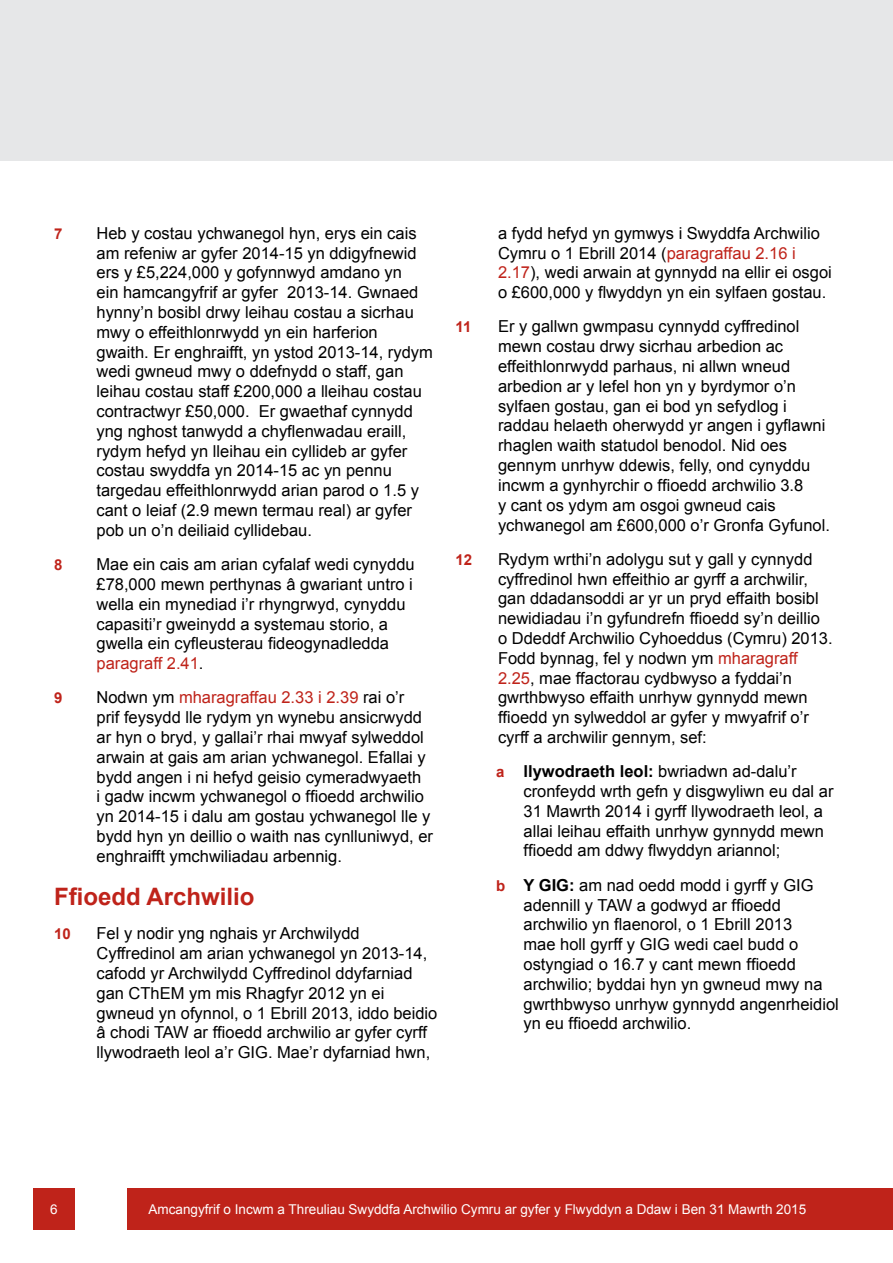
<style>
.page{position:relative;width:893px;height:1263px;background:#fff}
.page>*{position:absolute;margin:0;border:0;box-sizing:border-box;transform-origin:0 0}
.t1{font:700 24px "Arial";color:#bf231a}
.t2{font:16.5px/19.8px "Arial";color:#000}
.t3{font:700 15px "Arial";color:#bf231a}
.t4{font:13.5px "Arial";color:#fff}
.s1{color:#bf231a}
.s2{font-weight:700;font-size:15px;color:#bf231a}
.s3{font-weight:700}
</style>
<div class="page">
<div style="left:0;top:0;width:893px;height:161px;background:#e6e7e8"></div>
<div style="left:127px;top:1188px;width:766px;height:41px;background:#bf231a"></div>
<div style="left:33px;top:1188px;width:42px;height:41px;background:#bf231a"></div>
<p class="t3" style="left:54px;top:224px;width:10px">7</p>
<p class="t2" style="left:97px;top:223px;width:338px">Heb y costau ychwanegol hyn, erys ein cais am refeniw ar gyfer 2014-15 yn ddigyfnewid ers y £5,224,000 y gofynnwyd amdano yn<br>ein hamcangyfrif ar gyfer 2013-14. Gwnaed hynny’n bosibl drwy leihau costau a sicrhau mwy o effeithlonrwydd yn ein harferion gwaith. Er enghraifft, yn ystod 2013-14, rydym wedi gwneud mwy o ddefnydd o staff, gan leihau costau staff £200,000 a lleihau costau contractwyr £50,000. Er gwaethaf cynnydd yng nghost tanwydd a chyflenwadau eraill, rydym hefyd yn lleihau ein cyllideb ar gyfer costau swyddfa yn 2014-15 ac yn pennu targedau effeithlonrwydd arian parod o 1.5 y cant o leiaf (2.9 mewn termau real) ar gyfer pob un o’n deiliaid cyllidebau.</p>
<p class="t3" style="left:54px;top:555px;width:10px">8</p>
<p class="t2" style="left:97px;top:555px;width:320px">Mae ein cais am arian cyfalaf wedi cynyddu £78,000 mewn perthynas â gwariant untro i wella ein mynediad i’r rhyngrwyd, cynyddu capasiti’r gweinydd a systemau storio, a gwella ein cyfleusterau fideogynadledda <span class="s1">paragraff 2.41</span>.</p>
<p class="t3" style="left:54px;top:688px;width:10px">9</p>
<p class="t2" style="left:97px;top:688px;width:338px">Nodwn ym <span class="s1">mharagraffau 2.33 i 2.39</span> rai o’r<br>prif feysydd lle rydym yn wynebu ansicrwydd ar hyn o bryd, y gallai’r rhai mwyaf sylweddol arwain at gais am arian ychwanegol. Efallai y bydd angen i ni hefyd geisio cymeradwyaeth<br>i gadw incwm ychwanegol o ffioedd archwilio yn 2014-15 i dalu am gostau ychwanegol lle y bydd hyn yn deillio o waith nas cynlluniwyd, er enghraifft ymchwiliadau arbennig.</p>
<h1 class="t1" style="left:54px;top:881px;width:202px">Ffioedd Archwilio</h1>
<p class="t3" style="left:54px;top:924px;width:18px">10</p>
<p class="t2" style="left:97px;top:924px;width:342px">Fel y nodir yng nghais yr Archwilydd Cyffredinol am arian ychwanegol yn 2013-14, cafodd yr Archwilydd Cyffredinol ddyfarniad gan CThEM ym mis Rhagfyr 2012 yn ei gwneud yn ofynnol, o 1 Ebrill 2013, iddo beidio â chodi TAW ar ffioedd archwilio ar gyfer cyrff llywodraeth leol a’r GIG. Mae’r dyfarniad hwn,</p>
<p class="t2" style="left:498px;top:223px;width:335px">a fydd hefyd yn gymwys i Swyddfa Archwilio Cymru o 1 Ebrill 2014 (<span class="s1">paragraffau 2.16 i 2.17</span>), wedi arwain at gynnydd na ellir ei osgoi o £600,000 y flwyddyn yn ein sylfaen gostau.</p>
<p class="t3" style="left:455px;top:317px;width:17px">11</p>
<p class="t2" style="left:498px;top:317px;width:333px">Er y gallwn gwmpasu cynnydd cyffredinol mewn costau drwy sicrhau arbedion ac effeithlonrwydd parhaus, ni allwn wneud arbedion ar y lefel hon yn y byrdymor o’n sylfaen gostau, gan ei bod yn sefydlog i raddau helaeth oherwydd yr angen i gyflawni rhaglen waith statudol benodol. Nid oes gennym unrhyw ddewis, felly, ond cynyddu incwm a gynhyrchir o ffioedd archwilio 3.8<br>y cant os ydym am osgoi gwneud cais ychwanegol am £600,000 o’r Gronfa Gyfunol.</p>
<p class="t3" style="left:455px;top:549px;width:18px">12</p>
<p class="t2" style="left:498px;top:549px;width:336px">Rydym wrthi’n adolygu sut y gall y cynnydd cyffredinol hwn effeithio ar gyrff a archwilir, gan ddadansoddi ar yr un pryd effaith bosibl newidiadau i’n gyfundrefn ffioedd sy’n deillio o Ddeddf Archwilio Cyhoeddus (Cymru) 2013.<br>Fodd bynnag, fel y nodwn ym <span class="s1">mharagraff 2.25</span>, mae ffactorau cydbwyso a fyddai’n gwrthbwyso effaith unrhyw gynnydd mewn ffioedd yn sylweddol ar gyfer y mwyafrif o’r cyrff a archwilir gennym, sef:</p>
<p class="t2" style="left:523px;top:762px;width:311px;text-indent:-28px"><span class="s2">a</span> <span class="s3">llywodraeth leol:</span> bwriadwn ad-dalu’r cronfeydd wrth gefn y disgwyliwn eu dal ar 31 Mawrth 2014 i gyrff llywodraeth leol, a allai leihau effaith unrhyw gynnydd mewn ffioedd am ddwy flwyddyn ariannol;</p>
<p class="t2" style="left:523px;top:875px;width:317px;text-indent:-28px"><span class="s2">b</span> <span class="s3">Y GIG:</span> am nad oedd modd i gyrff y GIG adennill y TAW a godwyd ar ffioedd archwilio yn flaenorol, o 1 Ebrill 2013<br>mae holl gyrff y GIG wedi cael budd o ostyngiad o 16.7 y cant mewn ffioedd archwilio; byddai hyn yn gwneud mwy na gwrthbwyso unrhyw gynnydd angenrheidiol yn eu ffioedd archwilio.</p>
<p class="t4" style="left:50px;top:1200px;width:9px">6</p>
<p class="t4" style="left:149px;top:1200px;width:659px">Amcangyfrif o Incwm a Threuliau Swyddfa Archwilio Cymru ar gyfer y Flwyddyn a Ddaw i Ben 31 Mawrth 2015</p>
</div>
